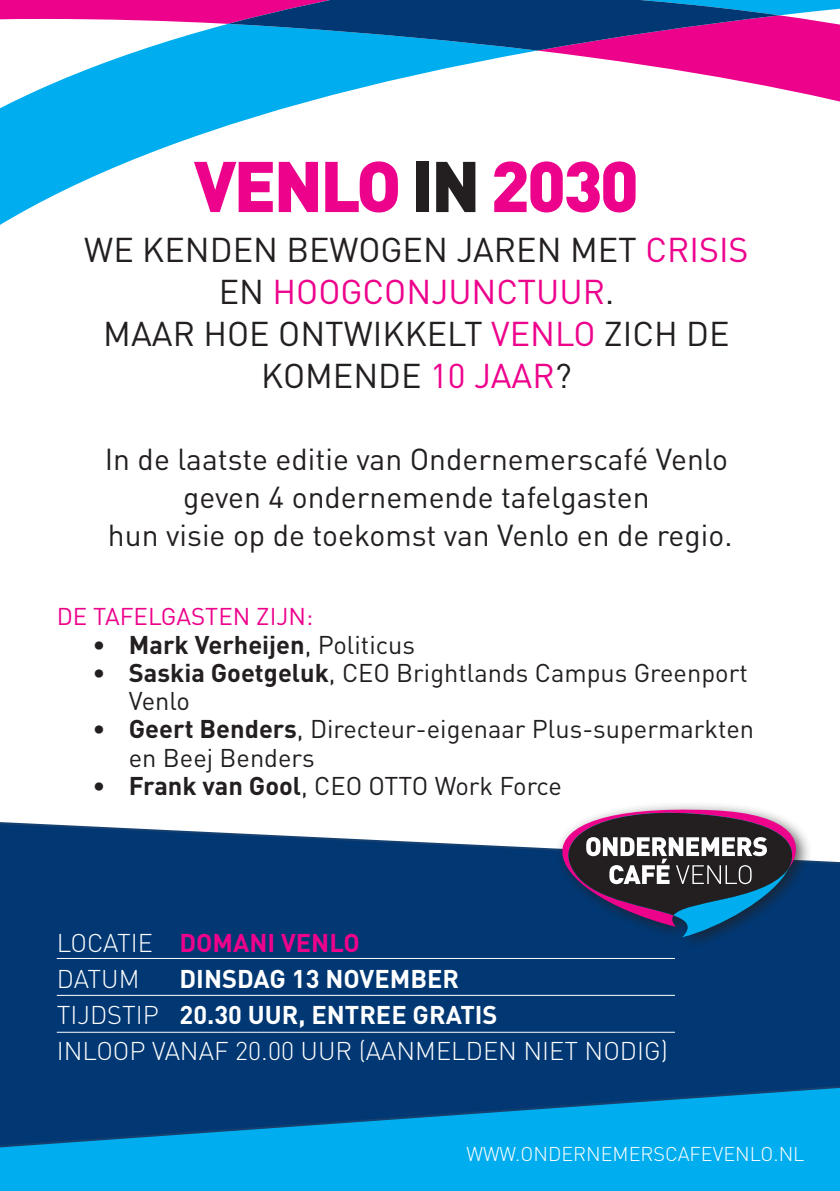
<style>
.page{position:relative;width:840px;height:1191px;background:#fff}
.page>*{position:absolute;margin:0;border:0;box-sizing:border-box;transform-origin:0 0}
.t1{font:900 70.4px "DINCE";letter-spacing:-.04em;color:#ed028c}
.t2{font:34px/42px "DINCE";color:#231f20;text-align:center}
.t3{font:30px/38px "DINCE";color:#231f20;text-align:center}
.t4{font:25.4px/28.2px "DINCE";color:#231f20}
.t5{font:300 25.4px/36px "DINCE";color:#fff}
.t6{font:700 25.4px "DINCE";color:#231f20}
.t7{font:24px "DINCE";color:#ed028c}
.t8{font:300 19.8px "DINCE";color:#fff}
.s1{color:#231f20}
.s2{color:#ed028c}
.s3{font-weight:400}
.s4{font-weight:700}
.s5{font-weight:700;color:#ed028c}
</style>
<div class="page">
<div style="left:0;top:1014px;width:839px;height:177px;background:#00aeef"></div>
<svg style="left:0;top:822px;width:839px;height:326px;background:#0a4b86"></svg>
<div style="left:553px;top:800px;width:259px;height:152px;background:#231f20;opacity:.75"></div>
<svg style="left:536px;top:801px;width:270px;height:136px"></svg>
<hr style="left:57px;top:958px;width:617px;height:1px;background:#fff">
<hr style="left:57px;top:995px;width:617px;height:1px;background:#fff">
<hr style="left:57px;top:1032px;width:617px;height:1px;background:#fff">
<svg style="left:0;top:0;width:839px;height:225px"></svg>
<svg style="left:228px;top:0;width:551px;height:51px;background:#324592"></svg>
<h1 class="t1" style="left:194px;top:139px;width:446px">VENLO <span class="s1">IN</span> 2030</h1>
<h2 class="t2" style="left:84px;top:228px;width:665px">WE KENDEN BEWOGEN JAREN MET <span class="s2">CRISIS<br></span>EN <span class="s2">HOOGCONJUNCTUUR</span>.<br>MAAR HOE ONTWIKKELT <span class="s2">VENLO</span> ZICH DE<br>KOMENDE <span class="s2">10 JAAR</span>?</h2>
<p class="t3" style="left:105px;top:440px;width:628px">In de laatste editie van Ondernemerscafé Venlo geven 4 ondernemende tafelgasten<br>hun visie op de toekomst van Venlo en de regio.</p>
<p class="t7" style="left:57px;top:601px;width:258px">DE TAFELGASTEN ZIJN:</p>
<p class="t6" style="left:93px;top:627px;width:324px">• Mark Verheijen<span class="s3">, Politicus</span></p>
<p class="t4" style="left:129px;top:658px;width:620px;text-indent:-36px"><span class="s4">• Saskia Goetgeluk</span>, CEO Brightlands Campus Greenport<br>Venlo</p>
<p class="t4" style="left:129px;top:714px;width:626px;text-indent:-36px"><span class="s4">• Geert Benders</span>, Directeur-eigenaar Plus-supermarkten en Beej Benders</p>
<p class="t4" style="left:93px;top:771px;width:470px"><span class="s4">• Frank van Gool</span>, CEO OTTO Work Force</p>
<p class="t5" style="left:57px;top:924px;width:304px">LOCATIE <span class="s5">DOMANI VENLO<br></span>DATUM</p>
<p class="t5" style="left:57px;top:960px;width:612px;text-indent:123px"><span class="s4">DINSDAG 13 NOVEMBER<br></span>TIJDSTIP <span class="s4">20.30 UUR, ENTREE GRATIS<br></span>INLOOP VANAF 20.00 UUR (AANMELDEN NIET NODIG)</p>
<p class="t8" style="left:466px;top:1141px;width:339px">WWW.ONDERNEMERSCAFEVENLO.NL</p>
</div>
